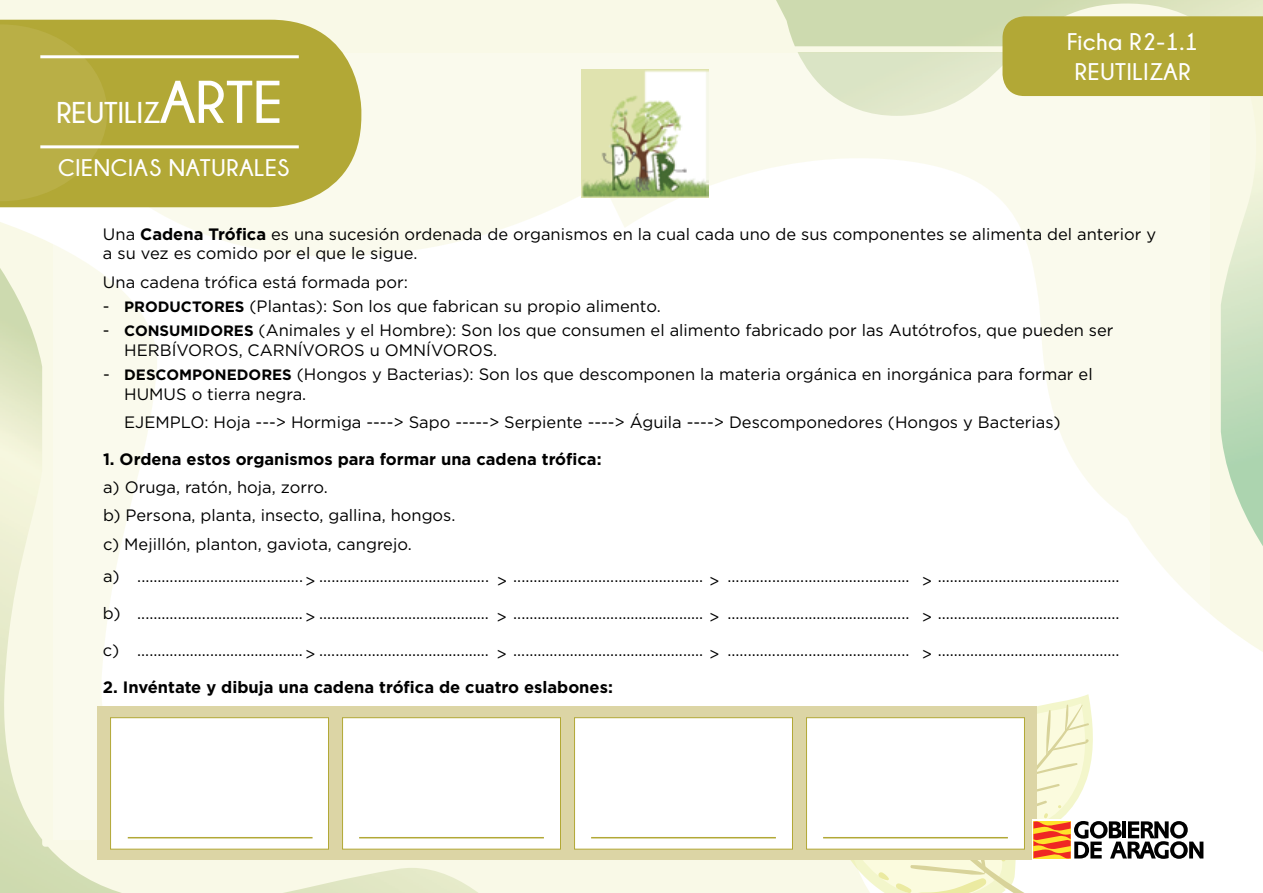
<style>
.page{position:relative;width:1263px;height:893px;background:#fff}
.page>*{position:absolute;margin:0;border:0;box-sizing:border-box;transform-origin:0 0}
.t1{font:700 30px "Champagne&Limousines";color:#fff}
.t2{font:700 24px/30px "Champagne&Limousines";letter-spacing:.03em;color:#fff;text-align:center}
.t3{font:16.5px/19.8px "Gotham";color:#000}
.t4{font:700 16.5px "Gotham";color:#000}
.s1{font-size:60px}
.s2{font-weight:700}
.s3{font-weight:700;font-size:15px}
</style>
<div class="page">
<div style="left:0;top:0;width:1263px;height:652px;background:#f9f9e7"></div>
<img style="left:775px;top:0;width:488px;height:550px">
<img style="left:0;top:265px;width:481px;height:628px">
<div style="left:53px;top:53px;width:1157px;height:787px;background:linear-gradient(to bottom,#fafbf3,#fefefa);border:4px solid #fff"></div>
<div style="left:97px;top:706px;width:939px;height:154px;background:#dcd5a5"></div>
<div style="left:110px;top:717px;width:219px;height:132px;background:#fff;border:1px solid #b2a836"></div>
<div style="left:342px;top:717px;width:219px;height:132px;background:#fff;border:1px solid #b2a836"></div>
<div style="left:574px;top:717px;width:219px;height:132px;background:#fff;border:1px solid #b2a836"></div>
<div style="left:806px;top:717px;width:219px;height:132px;background:#fff;border:1px solid #b2a836"></div>
<img style="left:581px;top:70px;width:127px;height:127px">
<svg style="left:0;top:20px;width:361px;height:187px;background:#b7ad42"></svg>
<svg style="left:0;top:24px;width:107px;height:177px;background:#b7ad43"></svg>
<hr style="left:40px;top:55px;width:259px;height:3px;background:#fff">
<hr style="left:40px;top:145px;width:259px;height:3px;background:#fff">
<div style="left:1002px;top:16px;width:261px;height:80px;background:#b2a836"></div>
<svg style="left:812px;top:694px;width:391px;height:199px"></svg>
<hr style="left:128px;top:837px;width:185px;height:1px;background:#b2a836">
<hr style="left:359px;top:837px;width:185px;height:1px;background:#b2a836">
<hr style="left:591px;top:837px;width:185px;height:1px;background:#b2a836">
<hr style="left:823px;top:837px;width:185px;height:1px;background:#b2a836">
<h1 class="t1" style="left:56px;top:96px;width:228px">REUTILIZ<span class="s1">ARTE</span></h1>
<h2 class="t2" style="left:58px;top:152px;width:233px">CIENCIAS NATURALES</h2>
<h2 class="t2" style="left:1067px;top:26px;width:133px">Ficha R2-1.1<br>REUTILIZAR</h2>
<p class="t3" style="left:103px;top:224px;width:1055px">Una <span class="s2">Cadena Trófica</span> es una sucesión ordenada de organismos en la cual cada uno de sus componentes se alimenta del anterior y a su vez es comido por el que le sigue.</p>
<p class="t3" style="left:103px;top:272px;width:306px">Una cadena trófica está formada por:</p>
<p class="t3" style="left:103px;top:296px;width:559px">- <span class="s3">PRODUCTORES</span> (Plantas): Son los que fabrican su propio alimento.</p>
<p class="t3" style="left:124px;top:320px;width:991px;text-indent:-21px">- <span class="s3">CONSUMIDORES</span> (Animales y el Hombre): Son los que consumen el alimento fabricado por las Autótrofos, que pueden ser<br>HERBÍVOROS, CARNÍVOROS u OMNÍVOROS.</p>
<p class="t3" style="left:124px;top:364px;width:970px;text-indent:-21px">- <span class="s3">DESCOMPONEDORES</span> (Hongos y Bacterias): Son los que descomponen la materia orgánica en inorgánica para formar el<br>HUMUS o tierra negra.</p>
<p class="t3" style="left:124px;top:412px;width:938px">EJEMPLO: Hoja ---&gt; Hormiga ----&gt; Sapo -----&gt; Serpiente ----&gt; Águila ----&gt; Descomponedores (Hongos y Bacterias)</p>
<p class="t4" style="left:103px;top:448px;width:500px">1. Ordena estos organismos para formar una cadena trófica:</p>
<p class="t3" style="left:103px;top:473px;width:354px;line-height:28.3px">a) Oruga, ratón, hoja, zorro.<br>b) Persona, planta, insecto, gallina, hongos. c) Mejillón, planton, gaviota, cangrejo.</p>
<p class="t3" style="left:103px;top:566px;width:1018px">a) .........................................&gt; .......................................... &gt; ............................................... &gt; ............................................. &gt; .............................................</p>
<p class="t3" style="left:103px;top:603px;width:1018px">b) .........................................&gt; .......................................... &gt; ............................................... &gt; ............................................. &gt; .............................................</p>
<p class="t3" style="left:103px;top:640px;width:1018px">c) .........................................&gt; .......................................... &gt; ............................................... &gt; ............................................. &gt; .............................................</p>
<p class="t4" style="left:103px;top:676px;width:511px">2. Invéntate y dibuja una cadena trófica de cuatro eslabones:</p>
</div>
